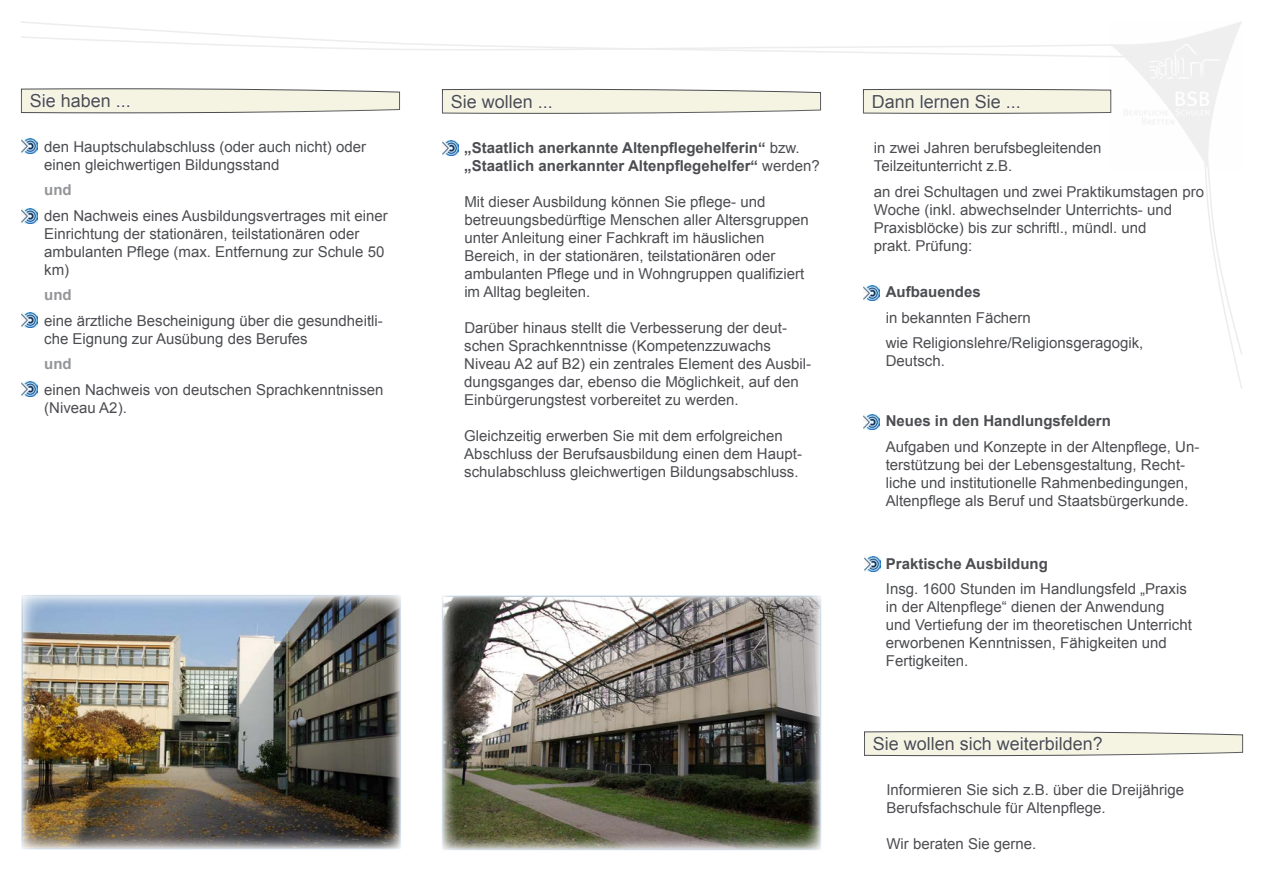
<style>
.page{position:relative;width:1263px;height:893px;background:#fff}
.page>*{position:absolute;margin:0;border:0;box-sizing:border-box;transform-origin:0 0}
.t1{font:18px "Arial";color:#4c4d51}
.t2{font:15px/18px "Arial";color:#4c4d51}
.t3{font:700 15px "Arial";color:#4c4d51}
.t4{font:700 15px "Arial";color:#939598}
.s1{font-weight:400}
</style>
<div class="page">
<svg style="left:21px;top:21px;width:1112px;height:37px"></svg>
<svg style="left:1204px;top:162px;width:38px;height:227px"></svg>
<img style="left:445px;top:598px;width:373px;height:249px">
<img style="left:24px;top:598px;width:374px;height:249px">
<svg style="left:442px;top:89px;width:379px;height:25px;background:#e8e7d9"></svg>
<img style="left:442px;top:140px;width:17px;height:15px">
<svg style="left:21px;top:88px;width:379px;height:25px;background:#e8e8da"></svg>
<img style="left:21px;top:139px;width:17px;height:15px">
<img style="left:21px;top:209px;width:17px;height:15px">
<img style="left:21px;top:313px;width:17px;height:15px">
<img style="left:21px;top:382px;width:17px;height:15px">
<svg style="left:863px;top:89px;width:248px;height:25px;background:#e8e7d9"></svg>
<img style="left:863px;top:286px;width:16px;height:14px">
<img style="left:863px;top:414px;width:16px;height:15px">
<img style="left:864px;top:557px;width:17px;height:15px">
<svg style="left:864px;top:731px;width:379px;height:25px"></svg>
<p class="t1" style="left:30px;top:88px;width:103px">Sie haben ...</p>
<p class="t2" style="left:44px;top:137px;width:323px">den Hauptschulabschluss (oder auch nicht) oder einen gleichwertigen Bildungsstand</p>
<p class="t4" style="left:44px;top:180px;width:29px">und</p>
<p class="t2" style="left:44px;top:206px;width:345px">den Nachweis eines Ausbildungsvertrages mit einer<br>Einrichtung der stationären, teilstationären oder</p>
<p class="t2" style="left:44px;top:242px;width:342px">ambulanten Pflege (max. Entfernung zur Schule 50 km)</p>
<p class="t4" style="left:44px;top:285px;width:29px">und</p>
<p class="t2" style="left:44px;top:311px;width:340px">eine ärztliche Bescheinigung über die gesundheitli&shy;che Eignung zur Ausübung des Berufes</p>
<p class="t4" style="left:44px;top:354px;width:29px">und</p>
<p class="t2" style="left:44px;top:380px;width:341px">einen Nachweis von deutschen Sprachkenntnissen (Niveau A2).</p>
<p class="t1" style="left:451px;top:90px;width:104px">Sie wollen ...</p>
<p class="t3" style="left:464px;top:138px;width:337px">„Staatlich anerkannte Altenpflegehelferin“ <span class="s1">bzw.</span></p>
<p class="t3" style="left:464px;top:156px;width:357px">„Staatlich anerkannter Altenpflegehelfer“ <span class="s1">werden?</span></p>
<p class="t2" style="left:464px;top:193px;width:302px">Mit dieser Ausbildung können Sie pflege- und</p>
<p class="t2" style="left:464px;top:211px;width:346px">betreuungsbedürftige Menschen aller Altersgruppen</p>
<p class="t2" style="left:464px;top:229px;width:302px">unter Anleitung einer Fachkraft im häuslichen</p>
<p class="t2" style="left:464px;top:247px;width:312px">Bereich, in der stationären, teilstationären oder</p>
<p class="t2" style="left:464px;top:265px;width:341px">ambulanten Pflege und in Wohngruppen qualifiziert</p>
<p class="t2" style="left:464px;top:283px;width:127px">im Alltag begleiten.</p>
<p class="t2" style="left:464px;top:319px;width:348px">Darüber hinaus stellt die Verbesserung der deut&shy;schen Sprachkenntnisse (Kompetenzzuwachs Niveau A2 auf B2) ein zentrales Element des Ausbil&shy;dungsganges dar, ebenso die Möglichkeit, auf den Einbürgerungstest vorbereitet zu werden.</p>
<p class="t2" style="left:464px;top:427px;width:320px">Gleichzeitig erwerben Sie mit dem erfolgreichen</p>
<p class="t2" style="left:464px;top:445px;width:339px">Abschluss der Berufsausbildung einen dem Haupt&shy;schulabschluss gleichwertigen Bildungsabschluss.</p>
<p class="t1" style="left:872px;top:90px;width:151px">Dann lernen Sie ...</p>
<p class="t2" style="left:874px;top:139px;width:229px">in zwei Jahren berufsbegleitenden</p>
<p class="t2" style="left:874px;top:157px;width:140px">Teilzeitunterricht z.B.</p>
<p class="t2" style="left:874px;top:183px;width:332px">an drei Schultagen und zwei Praktikumstagen pro<br>Woche (inkl. abwechselnder Unterrichts- und</p>
<p class="t2" style="left:874px;top:219px;width:274px">Praxisblöcke) bis zur schriftl., mündl. und</p>
<p class="t2" style="left:874px;top:237px;width:100px">prakt. Prüfung:</p>
<p class="t3" style="left:886px;top:282px;width:97px">Aufbauendes</p>
<p class="t2" style="left:886px;top:308px;width:147px">in bekannten Fächern</p>
<p class="t2" style="left:886px;top:334px;width:259px">wie Religionslehre/Religionsgeragogik,<br>Deutsch.</p>
<p class="t3" style="left:886px;top:411px;width:227px">Neues in den Handlungsfeldern</p>
<p class="t2" style="left:886px;top:437px;width:315px">Aufgaben und Konzepte in der Altenpflege, Un&shy;terstützung bei der Lebensgestaltung, Recht&shy;liche und institutionelle Rahmenbedingungen, Altenpflege als Beruf und Staatsbürgerkunde.</p>
<p class="t3" style="left:886px;top:553px;width:163px">Praktische Ausbildung</p>
<p class="t2" style="left:886px;top:580px;width:307px">Insg. 1600 Stunden im Handlungsfeld „Praxis in der Altenpflege“ dienen der Anwendung und Vertiefung der im theoretischen Unterricht erworbenen Kenntnissen, Fähigkeiten und Fertigkeiten.</p>
<p class="t1" style="left:873px;top:732px;width:232px">Sie wollen sich weiterbilden?</p>
<p class="t2" style="left:886px;top:781px;width:299px">Informieren Sie sich z.B. über die Dreijährige</p>
<p class="t2" style="left:886px;top:799px;width:221px">Berufsfachschule für Altenpflege.</p>
<p class="t2" style="left:886px;top:835px;width:152px">Wir beraten Sie gerne.</p>
</div>
